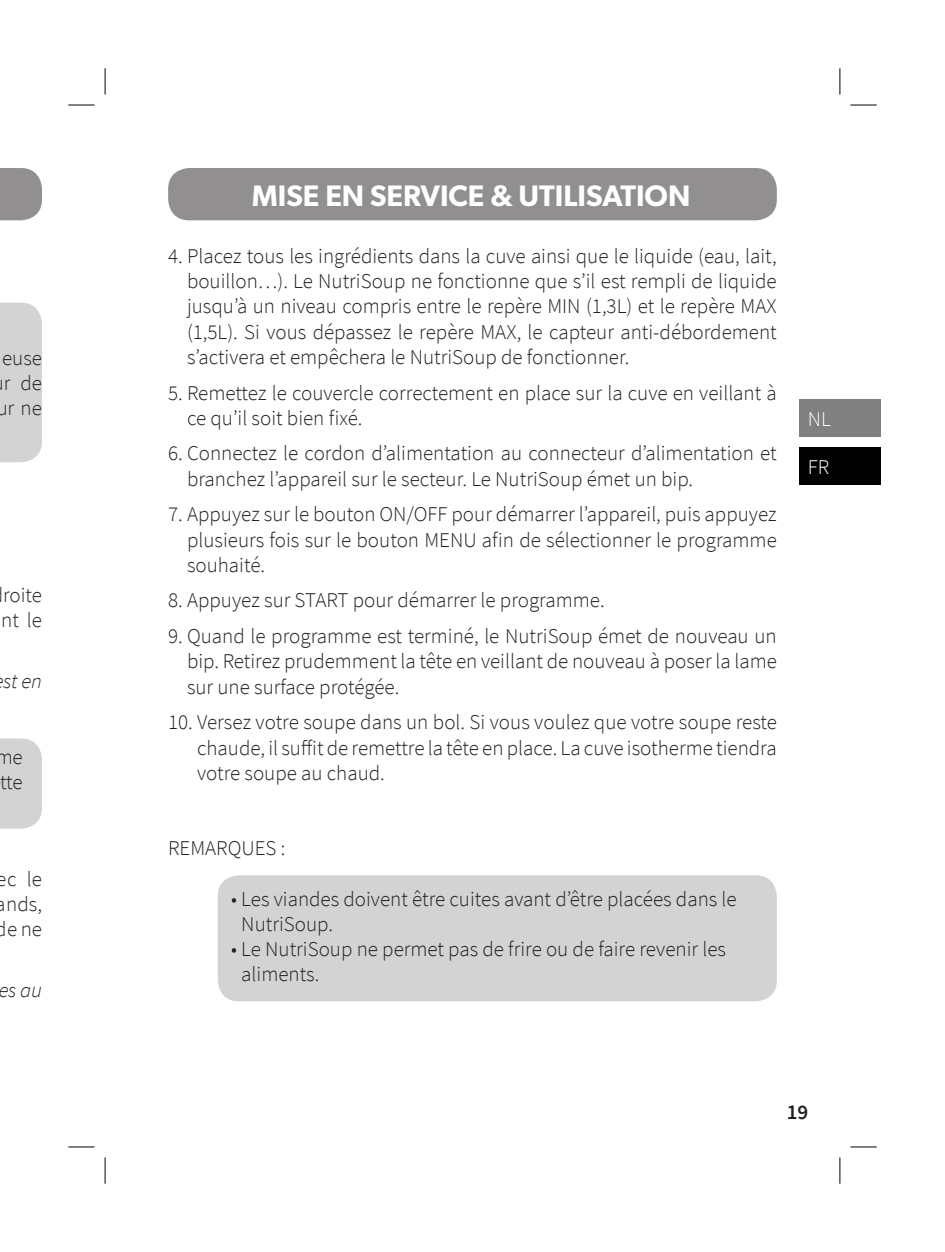
<style>
.page{position:relative;width:945px;height:1252px;background:#fff}
.page>*{position:absolute;margin:0;border:0;box-sizing:border-box;transform-origin:0 0}
.t1{font:600 29.75px "Gibson";color:#fff}
.t2{font:300 21px/25.2px "Source Sans Pro";color:#231f20}
.t3{font:italic 300 21px "Source Sans Pro";color:#231f20}
.t4{font:300 21px "Source Sans Pro";color:#fff}
.t5{font:600 21px "Source Sans Pro";color:#231f20}
</style>
<div class="page">
<div style="left:798px;top:399px;width:82px;height:38px;background:#808080"></div>
<div style="left:798px;top:447px;width:82px;height:38px;background:#000"></div>
<div style="left:168px;top:168px;width:608px;height:52px;background:#918f8f;border-radius:21px"></div>
<svg style="left:0;top:168px;width:42px;height:52px;background:#999797"></svg>
<div style="left:0;top:303px;width:42px;height:159px;background:#d3d3d3"></div>
<div style="left:0;top:738px;width:42px;height:91px;background:#d3d3d3"></div>
<div style="left:218px;top:875px;width:558px;height:126px;background:#d3d3d3;border-radius:21px"></div>
<svg style="left:68px;top:105px;width:26px;height:1px"></svg>
<svg style="left:850px;top:105px;width:26px;height:1px"></svg>
<svg style="left:68px;top:1146px;width:26px;height:1px"></svg>
<svg style="left:850px;top:1146px;width:26px;height:1px"></svg>
<svg style="left:105px;top:68px;width:1px;height:27px"></svg>
<svg style="left:105px;top:1157px;width:1px;height:26px"></svg>
<svg style="left:839px;top:68px;width:1px;height:27px"></svg>
<svg style="left:839px;top:1157px;width:1px;height:26px"></svg>
<p class="t2" style="left:-4px;top:345px;width:47px;text-align:center">euse r de ur ne</p>
<p class="t2" style="left:1px;top:583px;width:42px">roite nt le</p>
<p class="t3" style="left:3px;top:668px;width:40px">st en</p>
<p class="t2" style="left:-4px;top:744px;width:29px">me tte</p>
<p class="t2" style="left:-4px;top:866px;width:48px;text-align:justify">ec le ands, de ne</p>
<p class="t3" style="left:-2px;top:977px;width:45px">es au</p>
<h1 class="t1" style="left:252px;top:178px;width:440px">MISE EN SERVICE &amp; UTILISATION</h1>
<p class="t2" style="left:187px;top:243px;width:591px;text-align:justify;text-indent:-19px">4. Placez tous les ingrédients dans la cuve ainsi que le liquide (eau, lait, bouillon…). Le NutriSoup ne fonctionne que s’il est rempli de liquide jusqu’à un niveau compris entre le repère MIN (1,3L) et le repère MAX (1,5L). Si vous dépassez le repère MAX, le capteur anti-débordement s’activera et empêchera le NutriSoup de fonctionner.</p>
<p class="t2" style="left:187px;top:380px;width:591px;text-indent:-19px">5. Remettez le couvercle correctement en place sur la cuve en veillant à ce qu’il soit bien fixé.</p>
<p class="t2" style="left:187px;top:441px;width:591px;text-indent:-19px">6. Connectez le cordon d’alimentation au connecteur d’alimentation et branchez l’appareil sur le secteur. Le NutriSoup émet un bip.</p>
<p class="t2" style="left:187px;top:502px;width:591px;text-align:justify;text-indent:-19px">7. Appuyez sur le bouton ON/OFF pour démarrer l’appareil, puis appuyez plusieurs fois sur le bouton MENU afin de sélectionner le programme souhaité.</p>
<p class="t2" style="left:168px;top:588px;width:438px">8. Appuyez sur START pour démarrer le programme.</p>
<p class="t2" style="left:187px;top:624px;width:591px;text-align:justify;text-indent:-19px">9. Quand le programme est terminé, le NutriSoup émet de nouveau un bip. Retirez prudemment la tête en veillant de nouveau à poser la lame sur une surface protégée.</p>
<p class="t2" style="left:197px;top:710px;width:581px;text-align:justify;text-indent:-29px">10. Versez votre soupe dans un bol. Si vous voulez que votre soupe reste chaude, il suffit de remettre la tête en place. La cuve isotherme tiendra votre soupe au chaud.</p>
<p class="t2" style="left:168px;top:836px;width:119px">REMARQUES :</p>
<p class="t2" style="left:241px;top:886px;width:497px;text-indent:-10px">• Les viandes doivent être cuites avant d’être placées dans le<br>NutriSoup.</p>
<p class="t2" style="left:241px;top:936px;width:486px;text-indent:-10px">• Le NutriSoup ne permet pas de frire ou de faire revenir les aliments.</p>
<p class="t4" style="left:807px;top:406px;width:25px">NL</p>
<p class="t4" style="left:807px;top:454px;width:23px">FR</p>
<p class="t5" style="left:786px;top:1098px;width:23px">19</p>
</div>
